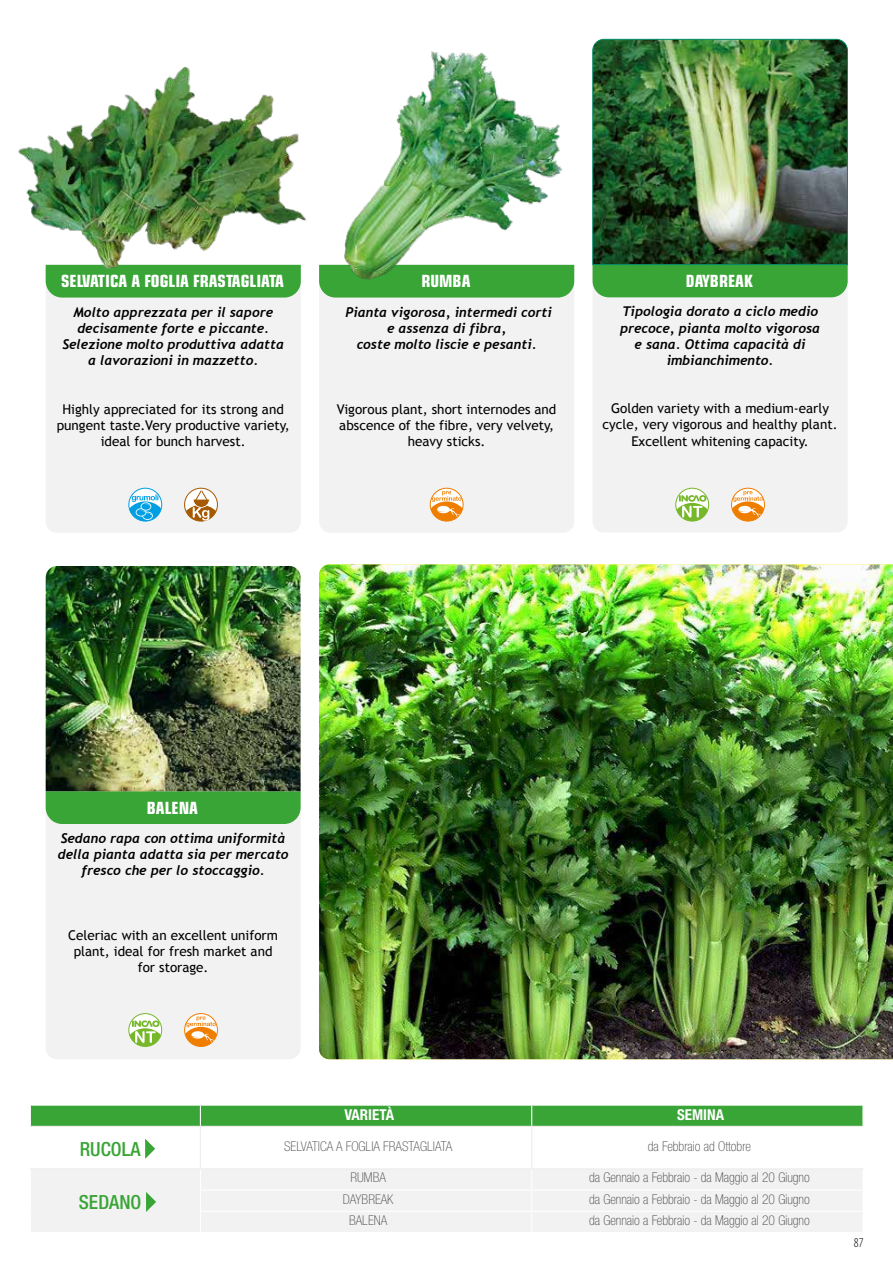
<style>
.page{position:relative;width:893px;height:1263px;background:#fff}
.page>*{position:absolute;margin:0;border:0;box-sizing:border-box;transform-origin:0 0}
.t1{font:500 condensed 19.5px "Helvetica Neue LT Std";color:#39a536}
.t2{font:700 condensed 16.8px "Eurostile LT Std";color:#fff}
.t3{font:700 condensed 15px "Helvetica Neue LT Std";color:#fff}
.t4{font:italic 700 13.5px/16.2px "Trebuchet";color:#000;text-align:center}
.t5{font:13.5px/16.2px "Trebuchet MS";color:#000;text-align:center}
.t6{font:100 condensed 13.5px "Helvetica Neue LT Std";color:#4a4a49}
.t7{font:300 condensed 13.5px "Myriad Pro";color:#000}
</style>
<div class="page">
<div style="left:46px;top:298px;width:255px;height:235px;background:#f2f2f2"></div>
<div style="left:46px;top:270px;width:255px;height:28px;background:#39a536"></div>
<div style="left:319px;top:298px;width:255px;height:235px;background:#f2f2f2"></div>
<svg style="left:319px;top:296px;width:255px;height:2px"></svg>
<div style="left:46px;top:824px;width:254px;height:235px;background:#f2f2f2"></div>
<div style="left:46px;top:791px;width:255px;height:33px;background:#39a536"></div>
<div style="left:593px;top:297px;width:254px;height:235px;background:#f2f2f2"></div>
<div style="left:592px;top:265px;width:256px;height:32px;background:#39a536"></div>
<img style="left:319px;top:564px;width:574px;height:495px">
<img style="left:592px;top:39px;width:256px;height:226px">
<img style="left:46px;top:566px;width:255px;height:225px">
<hr style="left:532px;top:1126px;width:332px;height:1px;background:#ededed">
<hr style="left:532px;top:1168px;width:332px;height:1px;background:#ededed">
<svg style="left:30px;top:1105px;width:833px;height:127px"></svg>
<img style="left:18px;top:67px;width:289px;height:203px">
<img style="left:319px;top:51px;width:256px;height:245px">
<svg style="left:129px;top:488px;width:33px;height:33px"></svg>
<div style="left:128px;top:488px;width:34px;height:34px;border:1px solid #009fe3;border-radius:50%"></div>
<svg style="left:129px;top:494px;width:33px;height:27px"></svg>
<div style="left:184px;top:488px;width:34px;height:34px;border:1px solid #a55900;border-radius:50%"></div>
<svg style="left:185px;top:490px;width:32px;height:31px"></svg>
<svg style="left:430px;top:488px;width:33px;height:33px"></svg>
<div style="left:430px;top:488px;width:34px;height:34px;border:1px solid #ef7d00;border-radius:50%"></div>
<svg style="left:430px;top:491px;width:33px;height:30px"></svg>
<svg style="left:732px;top:488px;width:32px;height:33px"></svg>
<div style="left:731px;top:488px;width:34px;height:34px;border:1px solid #ef7d00;border-radius:50%"></div>
<svg style="left:732px;top:491px;width:32px;height:30px"></svg>
<svg style="left:676px;top:488px;width:33px;height:33px"></svg>
<div style="left:675px;top:488px;width:34px;height:34px;border:1px solid #76b82a;border-radius:50%"></div>
<svg style="left:676px;top:495px;width:33px;height:26px"></svg>
<svg style="left:185px;top:1013px;width:32px;height:33px"></svg>
<div style="left:184px;top:1013px;width:34px;height:34px;border:1px solid #ef7d00;border-radius:50%"></div>
<svg style="left:185px;top:1016px;width:32px;height:30px"></svg>
<svg style="left:129px;top:1013px;width:33px;height:33px"></svg>
<div style="left:128px;top:1013px;width:34px;height:34px;border:1px solid #76b82a;border-radius:50%"></div>
<svg style="left:129px;top:1020px;width:33px;height:26px"></svg>
<p class="t2" style="left:61px;top:271px;width:224px">SELVATICA A FOGLIA FRASTAGLIATA</p>
<p class="t4" style="left:62px;top:304px;width:223px">Molto apprezzata per il sapore decisamente forte e piccante.<br>Selezione molto produttiva adatta a lavorazioni in mazzetto.</p>
<p class="t5" style="left:57px;top:401px;width:234px">Highly appreciated for its strong and pungent taste.Very productive variety, ideal for bunch harvest.</p>
<p class="t2" style="left:421px;top:271px;width:51px">RUMBA</p>
<p class="t4" style="left:346px;top:304px;width:208px">Pianta vigorosa, intermedi corti e assenza di fibra,<br>coste molto liscie e pesanti.</p>
<p class="t5" style="left:337px;top:401px;width:221px">Vigorous plant, short internodes and abscence of the fibre, very velvety, heavy sticks.</p>
<p class="t2" style="left:686px;top:271px;width:68px">DAYBREAK</p>
<p class="t4" style="left:620px;top:304px;width:202px">Tipologia dorato a ciclo medio precoce, pianta molto vigorosa e sana. Ottima capacità di imbianchimento.</p>
<p class="t5" style="left:602px;top:401px;width:237px">Golden variety with a medium-early cycle, very vigorous and healthy plant.<br>Excellent whitening capacity.</p>
<p class="t2" style="left:147px;top:798px;width:53px">BALENA</p>
<p class="t4" style="left:58px;top:830px;width:232px">Sedano rapa con ottima uniformità della pianta adatta sia per mercato fresco che per lo stoccaggio.</p>
<p class="t5" style="left:68px;top:927px;width:211px">Celeriac with an excellent uniform plant, ideal for fresh market and for storage.</p>
<p class="t3" style="left:344px;top:1106px;width:51px">VARIETÀ</p>
<p class="t3" style="left:677px;top:1106px;width:48px">SEMINA</p>
<h1 class="t1" style="left:80px;top:1137px;width:62px">RUCOLA</h1>
<p class="t6" style="left:284px;top:1138px;width:170px">SELVATICA A FOGLIA FRASTAGLIATA</p>
<p class="t6" style="left:648px;top:1138px;width:105px">da Febbraio ad Ottobre</p>
<h1 class="t1" style="left:79px;top:1190px;width:64px">SEDANO</h1>
<p class="t6" style="left:350px;top:1170px;width:37px">RUMBA</p>
<p class="t6" style="left:589px;top:1170px;width:222px">da Gennaio a Febbraio - da Maggio al 20 Giugno</p>
<p class="t6" style="left:343px;top:1191px;width:52px">DAYBREAK</p>
<p class="t6" style="left:589px;top:1191px;width:222px">da Gennaio a Febbraio - da Maggio al 20 Giugno</p>
<p class="t6" style="left:349px;top:1213px;width:40px">BALENA</p>
<p class="t6" style="left:589px;top:1213px;width:222px">da Gennaio a Febbraio - da Maggio al 20 Giugno</p>
<p class="t7" style="left:854px;top:1234px;width:11px">87</p>
</div>
